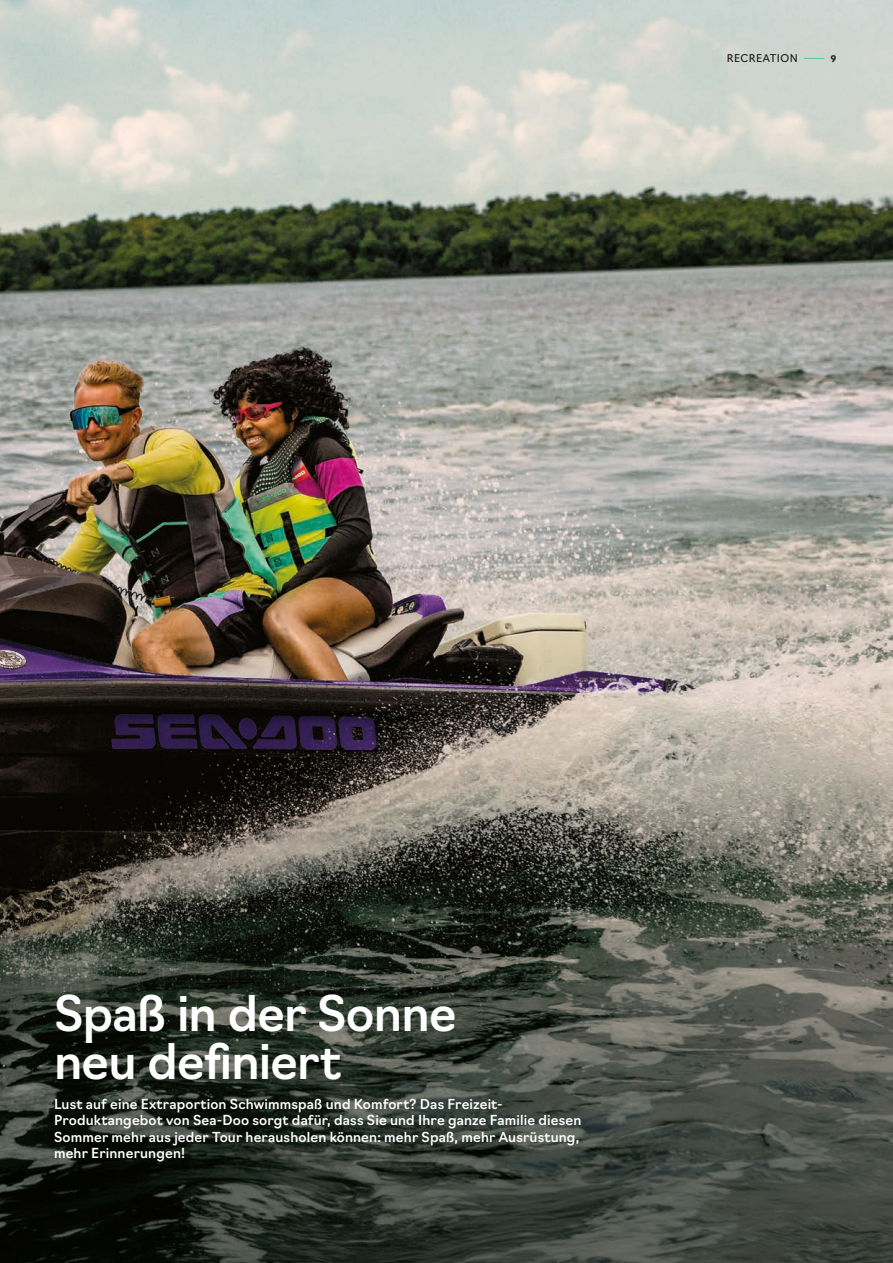
<style>
.page{position:relative;width:893px;height:1263px;background:#fff}
.page>*{position:absolute;margin:0;border:0;box-sizing:border-box;transform-origin:0 0}
.Title{font:500 48px/48px "Navigo";letter-spacing:-.015em;color:#fff}
.Texte_courant{font:500 13.5px/16.5px "Navigo";letter-spacing:.01em;color:#fff}
.t1{font:10.5px "Navigo";letter-spacing:.045em;color:#1d1d1b}
.t2{font:700 9px "Navigo";color:#1d1d1b}
</style>
<div class="page">
<img style="left:0;top:0;width:893px;height:913px">
<svg style="left:0;top:913px;width:893px;height:350px;background:#393f37"></svg>
<svg style="left:804px;top:58px;width:20px;height:1px"></svg>
<p class="t1" style="left:727px;top:50px;width:72px">RECREATION</p>
<p class="t2" style="left:831px;top:52px;width:7px">9</p>
<p class="Title" style="left:54px;top:986px;width:404px">Spaß in der Sonne neu definiert</p>
<p class="Texte_courant" style="left:54px;top:1094px;width:529px">Lust auf eine Extraportion Schwimmspaß und Komfort? Das Freizeit-Produktangebot von Sea-Doo sorgt dafür, dass Sie und Ihre ganze Familie diesen Sommer mehr aus jeder Tour herausholen können: mehr Spaß, mehr Ausrüstung, mehr Erinnerungen!</p>
</div>
